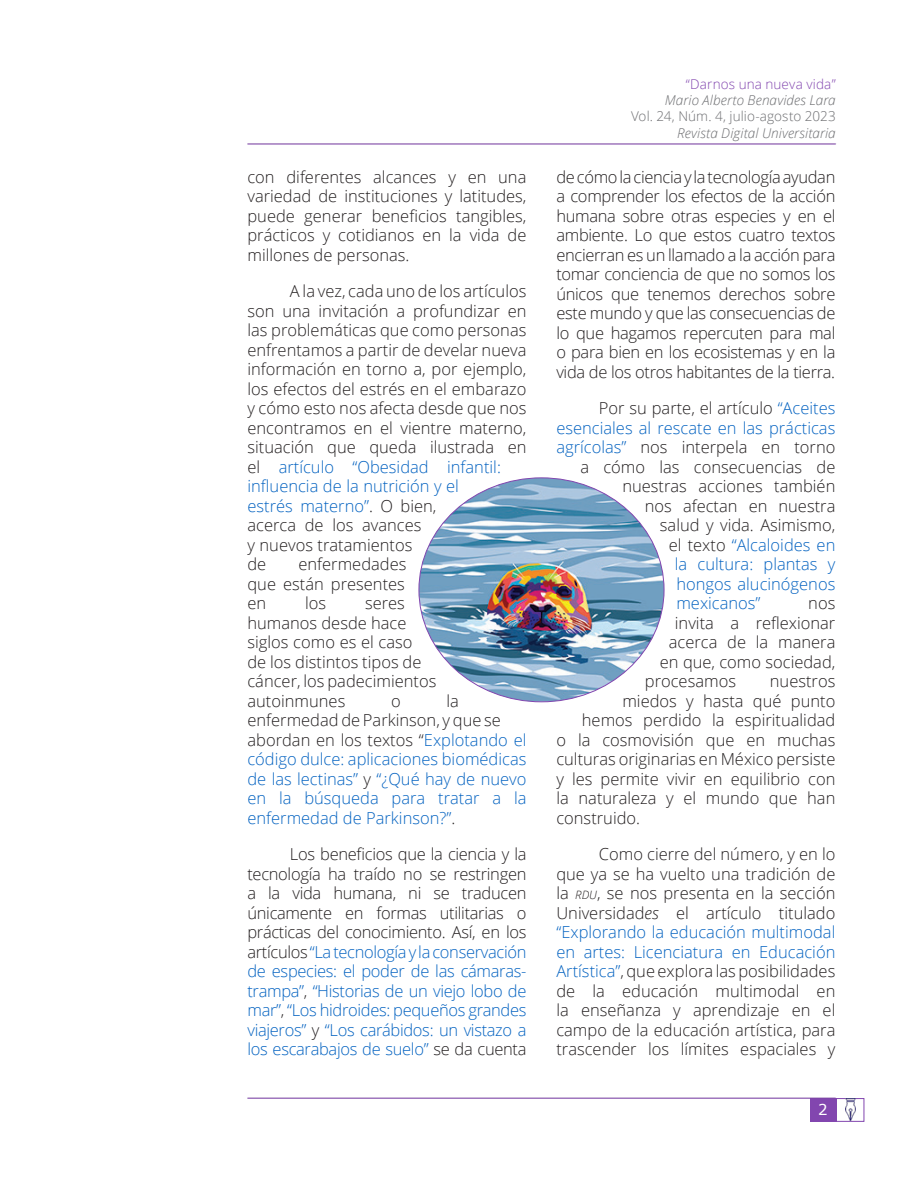
<style>
.page{position:relative;width:918px;height:1188px;background:#fff}
.page>*{position:absolute;margin:0;border:0;box-sizing:border-box;transform-origin:0 0}
.texto_sangria{font:300 16.5px/19.5px "Open Sans";color:#231f20;text-align:justify}
.texto_sangria-2{font:300 16.5px/19.5px "Open Sans";color:#0563c1}
.t1{font:15px "Verdana";color:#fff}
.t2{font:italic 300 13.5px "Open Sans";letter-spacing:.005em;color:#6c6d70}
.t3{font:300 13.5px "Open Sans";letter-spacing:.005em;color:#6c6d70}
.t4{font:300 13.5px "Open Sans";letter-spacing:.01em;color:#8246af}
.s1{color:#0563c1}
.s2{color:#231f20}
.s3{font-style:italic;font-size:11.55px}
.s4{font-style:italic}
</style>
<div class="page">
<div style="left:810px;top:1098px;width:26px;height:24px;background:#8246af"></div>
<hr style="left:247px;top:143px;width:589px;height:2px;background:#b293c8">
<hr style="left:247px;top:144px;width:589px;height:1px;background:#8246af">
<hr style="left:247px;top:1097px;width:589px;height:2px;background:#ccb9da">
<hr style="left:247px;top:1098px;width:589px;height:1px;background:#8246af">
<div style="left:836px;top:1098px;width:28px;height:24px;border:1px solid #8246af"></div>
<img style="left:846px;top:1098px;width:10px;height:23px">
<img style="left:419px;top:478px;width:245px;height:224px">
<p class="texto_sangria" style="left:247px;top:167px;width:281px">con diferentes alcances y en una variedad de instituciones y latitudes, puede generar beneficios tangibles, prácticos y cotidianos en la vida de millones de personas.</p>
<p class="texto_sangria" style="left:247px;top:281px;width:281px;text-align:left;text-indent:43px">A la vez, cada uno de los artículos son una invitación a profundizar en las problemáticas que como personas enfrentamos a partir de develar nueva información en torno a, por ejemplo, los efectos del estrés en el embarazo y cómo esto nos afecta desde que nos encontramos en el vientre materno, situación que queda ilustrada en el <span class="s1">artículo “Obesidad infantil: influencia de la nutrición y el<br>estrés materno”</span>. O bien,<br>acerca de los avances<br>y nuevos tratamientos<br>de</p>
<p class="texto_sangria" style="left:247px;top:554px;width:161px;text-indent:51px">enfermedades que están presentes en</p>
<p class="texto_sangria" style="left:305px;top:593px;width:23px">los</p>
<p class="texto_sangria" style="left:247px;top:593px;width:191px;text-align:left;text-indent:118px">seres humanos desde hace siglos como es el caso<br>de los distintos tipos de cáncer, los padecimientos autoinmunes</p>
<p class="texto_sangria-2" style="left:247px;top:691px;width:281px;text-indent:199px"><span class="s2">la enfermedad de Parkinson, y que se abordan en los textos “</span>Explotando el código dulce: aplicaciones biomédicas de las lectinas” <span class="s2">y</span> “¿Qué hay de nuevo en la búsqueda para tratar a la enfermedad de Parkinson?”<span class="s2">.</span></p>
<p class="texto_sangria-2" style="left:247px;top:844px;width:281px;text-align:justify;text-indent:43px"><span class="s2">Los beneficios que la ciencia y la tecnología ha traído no se restringen a la vida humana, ni se traducen únicamente en formas utilitarias o prácticas del conocimiento. Así, en los artículos</span> “La tecnología y la conservación de especies: el poder de las cámaras&shy;trampa”<span class="s2">,</span> “Historias de un viejo lobo de mar”<span class="s2">,</span> “Los hidroides: pequeños grandes viajeros” <span class="s2">y</span> “Los carábidos: un vistazo a los escarabajos de suelo” <span class="s2">se da cuenta</span></p>
<p class="texto_sangria" style="left:391px;top:691px;width:11px">o</p>
<p class="t4" style="left:686px;top:75px;width:151px">“Darnos una nueva vida”</p>
<p class="t2" style="left:665px;top:91px;width:172px">Mario Alberto Benavides Lara</p>
<p class="t3" style="left:631px;top:107px;width:206px">Vol. 24, Núm. 4, julio-agosto 2023</p>
<p class="t2" style="left:677px;top:123px;width:160px">Revista Digital Universitaria</p>
<p class="texto_sangria" style="left:556px;top:167px;width:281px">de cómo la ciencia y la tecnología ayudan a comprender los efectos de la acción humana sobre otras especies y en el ambiente. Lo que estos cuatro textos encierran es un llamado a la acción para tomar conciencia de que no somos los únicos que tenemos derechos sobre este mundo y que las consecuencias de lo que hagamos repercuten para mal o para bien en los ecosistemas y en la vida de los otros habitantes de la tierra.</p>
<p class="texto_sangria" style="left:599px;top:398px;width:238px">Por su parte, el artículo <span class="s1">“Aceites</span></p>
<p class="texto_sangria-2" style="left:556px;top:418px;width:281px">esenciales al rescate en las prácticas</p>
<p class="texto_sangria" style="left:556px;top:437px;width:281px"><span class="s1">agrícolas”</span> nos interpela en torno</p>
<p class="texto_sangria" style="left:580px;top:457px;width:257px">a cómo las consecuencias de</p>
<p class="texto_sangria" style="left:622px;top:476px;width:215px">nuestras acciones también</p>
<p class="texto_sangria" style="left:645px;top:496px;width:192px">nos afectan en nuestra</p>
<p class="texto_sangria" style="left:660px;top:515px;width:177px">salud y vida. Asimismo,</p>
<p class="texto_sangria-2" style="left:669px;top:535px;width:168px"><span class="s2">el texto</span> “Alcaloides en</p>
<p class="texto_sangria-2" style="left:675px;top:554px;width:162px">la cultura: plantas y</p>
<p class="texto_sangria-2" style="left:676px;top:574px;width:161px">hongos alucinógenos</p>
<p class="texto_sangria-2" style="left:676px;top:593px;width:86px">mexicanos”</p>
<p class="texto_sangria" style="left:808px;top:593px;width:29px">nos</p>
<p class="texto_sangria" style="left:675px;top:613px;width:162px">invita a reflexionar</p>
<p class="texto_sangria" style="left:669px;top:632px;width:168px">acerca de la manera</p>
<p class="texto_sangria" style="left:660px;top:652px;width:177px">en que, como sociedad,</p>
<p class="texto_sangria" style="left:645px;top:671px;width:93px">procesamos</p>
<p class="texto_sangria" style="left:770px;top:671px;width:67px">nuestros</p>
<p class="texto_sangria" style="left:622px;top:691px;width:215px">miedos y hasta qué punto</p>
<p class="texto_sangria" style="left:582px;top:710px;width:255px">hemos perdido la espiritualidad</p>
<p class="texto_sangria" style="left:556px;top:730px;width:281px">o la cosmovisión que en muchas</p>
<p class="texto_sangria" style="left:556px;top:749px;width:281px">culturas originarias en México persiste</p>
<p class="texto_sangria" style="left:556px;top:769px;width:281px">y les permite vivir en equilibrio con</p>
<p class="texto_sangria" style="left:556px;top:788px;width:281px">la naturaleza y el mundo que han</p>
<p class="texto_sangria" style="left:556px;top:808px;width:85px">construido.</p>
<p class="texto_sangria" style="left:556px;top:844px;width:281px;text-indent:43px">Como cierre del número, y en lo que ya se ha vuelto una tradición de la <span class="s3">rdu</span>, se nos presenta en la sección Universidad<span class="s4">es</span> el artículo titulado <span class="s1">“Explorando la educación multimodal en artes: Licenciatura en Educación Artística”</span>, que explora las posibilidades de la educación multimodal en la enseñanza y aprendizaje en el campo de la educación artística, para trascender los límites espaciales y</p>
<p class="t1" style="left:818px;top:1097px;width:38px">2 2</p>
</div>
